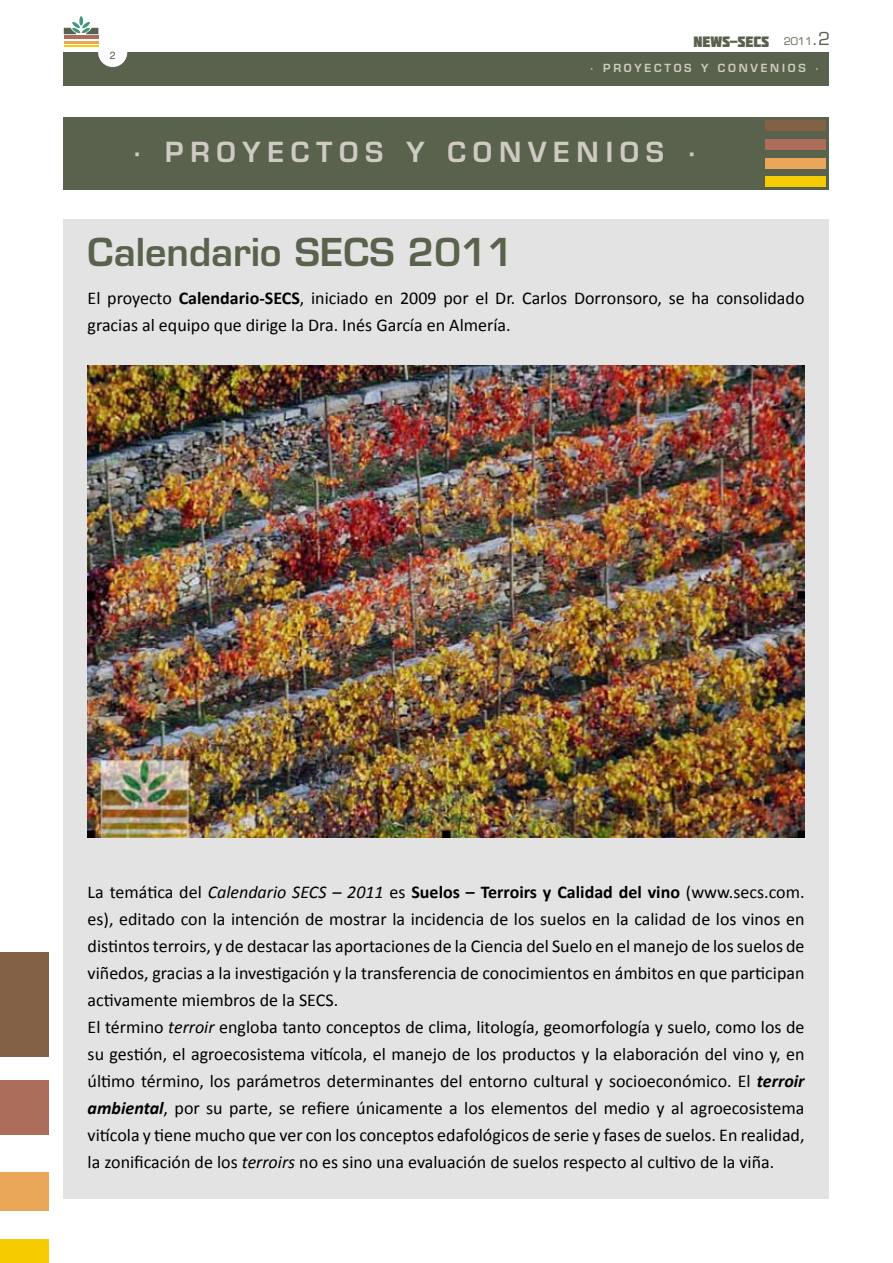
<style>
.page{position:relative;width:893px;height:1263px;background:#fff}
.page>*{position:absolute;margin:0;border:0;box-sizing:border-box;transform-origin:0 0}
.t1{font:600 37.5px "Eurostile";color:#59624c}
.t2{font:600 27px "Eurostile";letter-spacing:.25em;color:#cfcac2}
.t3{font:18px/27px "Calibri";color:#000}
.t4{font:15px "Molot";color:#59624c}
.t5{font:600 10.95px "Eurostile";letter-spacing:.25em;color:#cfcac2}
.t6{font:10.5px "Helvetica LT Std";color:#59624c}
.s1{font-family:"Eurostile";font-size:10.2px}
.s2{font-family:"Eurostile";font-size:17.4px}
.s3{font-weight:700}
.s4{font-style:italic}
.s5{font-weight:700;font-style:italic}
</style>
<div class="page">
<div style="left:64px;top:52px;width:765px;height:33px;background:#59624c"></div>
<div style="left:98px;top:38px;width:29px;height:29px;background:#fff;border-radius:50%"></div>
<svg style="left:79px;top:16px;width:4px;height:10px"></svg>
<hr style="left:64px;top:36px;width:34px;height:3px;background:#ad6d5b">
<hr style="left:64px;top:41px;width:34px;height:2px;background:#eba759">
<hr style="left:64px;top:45px;width:34px;height:2px;background:#f6cb00">
<svg style="left:64px;top:21px;width:34px;height:13px"></svg>
<div style="left:0;top:1081px;width:49px;height:54px;background:#ad6d5b"></div>
<div style="left:0;top:1172px;width:49px;height:38px;background:#eba759"></div>
<div style="left:0;top:1239px;width:49px;height:24px;background:#f6cb00"></div>
<div style="left:0;top:952px;width:49px;height:104px;background:#836146"></div>
<div style="left:64px;top:219px;width:765px;height:980px;background:#e3e3e3"></div>
<div style="left:64px;top:118px;width:765px;height:72px;background:#59624c"></div>
<div style="left:765px;top:121px;width:61px;height:10px;background:#836146"></div>
<div style="left:765px;top:139px;width:61px;height:11px;background:#ad6d5b"></div>
<div style="left:765px;top:158px;width:61px;height:10px;background:#eba759"></div>
<div style="left:765px;top:177px;width:61px;height:10px;background:#f6cb00"></div>
<img style="left:88px;top:366px;width:717px;height:471px">
<p class="t6" style="left:110px;top:49px;width:7px">2</p>
<p class="t4" style="left:693px;top:33px;width:138px">NEWS-SECS <span class="s1">2011</span><span class="s2">.2</span></p>
<p class="t5" style="left:590px;top:61px;width:231px">· PROYECTOS Y CONVENIOS ·</p>
<h2 class="t2" style="left:133px;top:136px;width:566px">· PROYECTOS Y CONVENIOS ·</h2>
<h1 class="t1" style="left:88px;top:229px;width:428px">Calendario SECS 2011</h1>
<p class="t3" style="left:88px;top:283px;width:718px">El proyecto <span class="s3">Calendario-SECS</span>, iniciado en 2009 por el Dr. Carlos Dorronsoro, se ha consolidado gracias al equipo que dirige la Dra. Inés García en Almería.</p>
<p class="t3" style="left:88px;top:877px;width:718px">La temática del <span class="s4">Calendario SECS – 2011</span> es <span class="s3">Suelos – Terroirs y Calidad del vino</span> (www.secs.com. es), editado con la intención de mostrar la incidencia de los suelos en la calidad de los vinos en distintos terroirs, y de destacar las aportaciones de la Ciencia del Suelo en el manejo de los suelos de viñedos, gracias a la investigación y la transferencia de conocimientos en ámbitos en que participan activamente miembros de la SECS.<br>El término <span class="s4">terroir</span> engloba tanto conceptos de clima, litología, geomorfología y suelo, como los de su gestión, el agroecosistema vitícola, el manejo de los productos y la elaboración del vino y, en último término, los parámetros determinantes del entorno cultural y socioeconómico. El <span class="s5">terroir ambiental</span>, por su parte, se refiere únicamente a los elementos del medio y al agroecosistema vitícola y tiene mucho que ver con los conceptos edafológicos de serie y fases de suelos. En realidad, la zonificación de los <span class="s4">terroirs</span> no es sino una evaluación de suelos respecto al cultivo de la viña.</p>
</div>
